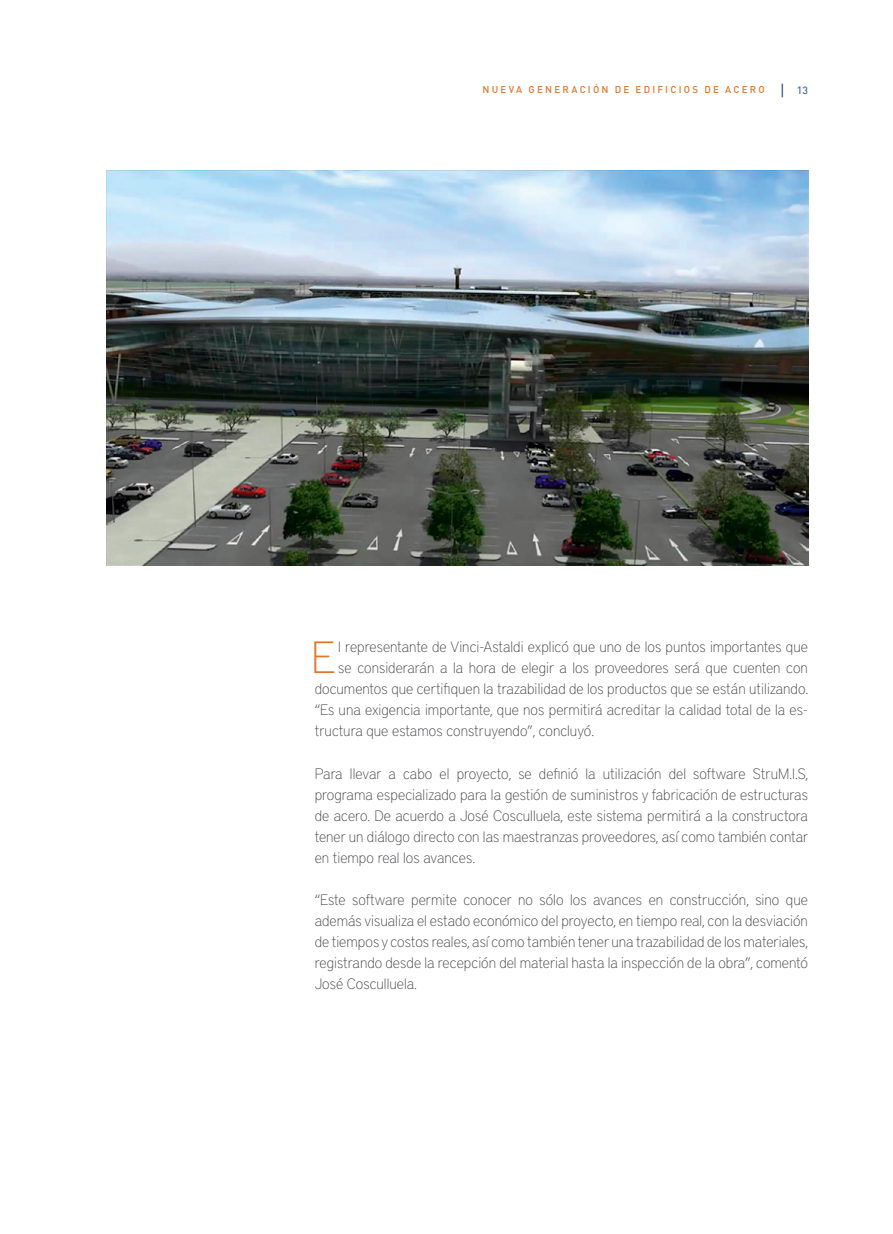
<style>
.page{position:relative;width:893px;height:1234px;background:#fff}
.page>*{position:absolute;margin:0;border:0;box-sizing:border-box;transform-origin:0 0}
.t1{font:100 44.85px "District Pro";color:#e0772b}
.t2{font:100 15px/21px "District Pro";color:#454347;text-align:justify}
.t3{font:500 10.5px "DIN";color:#496eaa}
.t4{font:500 9.75px "DIN";letter-spacing:.225em;color:#e0772b}
</style>
<div class="page">
<svg style="left:782px;top:84px;width:1px;height:13px"></svg>
<img style="left:106px;top:170px;width:702px;height:395px">
<p class="t4" style="left:482px;top:84px;width:284px">NUEVA GENERACIÓN DE EDIFICIOS DE ACERO</p>
<p class="t3" style="left:797px;top:84px;width:13px">13</p>
<h1 class="t1" style="left:311px;top:625px;width:26px">E</h1>
<p class="t2" style="left:338px;top:635px;width:471px">l representante de Vinci-Astaldi explicó que uno de los puntos importantes que</p>
<p class="t2" style="left:338px;top:656px;width:471px">se considerarán a la hora de elegir a los proveedores será que cuenten con</p>
<p class="t2" style="left:315px;top:677px;width:495px">documentos que certifiquen la trazabilidad de los productos que se están utilizando.</p>
<p class="t2" style="left:315px;top:698px;width:495px">“Es una exigencia importante, que nos permitirá acreditar la calidad total de la es-</p>
<p class="t2" style="left:315px;top:719px;width:281px">tructura que estamos construyendo”, concluyó.</p>
<p class="t2" style="left:315px;top:761px;width:495px">Para llevar a cabo el proyecto, se definió la utilización del software StruM.I.S, programa especializado para la gestión de suministros y fabricación de estructuras de acero. De acuerdo a José Cosculluela, este sistema permitirá a la constructora tener un diálogo directo con las maestranzas proveedores, así como también contar en tiempo real los avances.</p>
<p class="t2" style="left:315px;top:887px;width:495px">“Este software permite conocer no sólo los avances en construcción, sino que además visualiza el estado económico del proyecto, en tiempo real, con la desviación de tiempos y costos reales, así como también tener una trazabilidad de los materiales, registrando desde la recepción del material hasta la inspección de la obra”, comentó José Cosculluela.</p>
</div>
